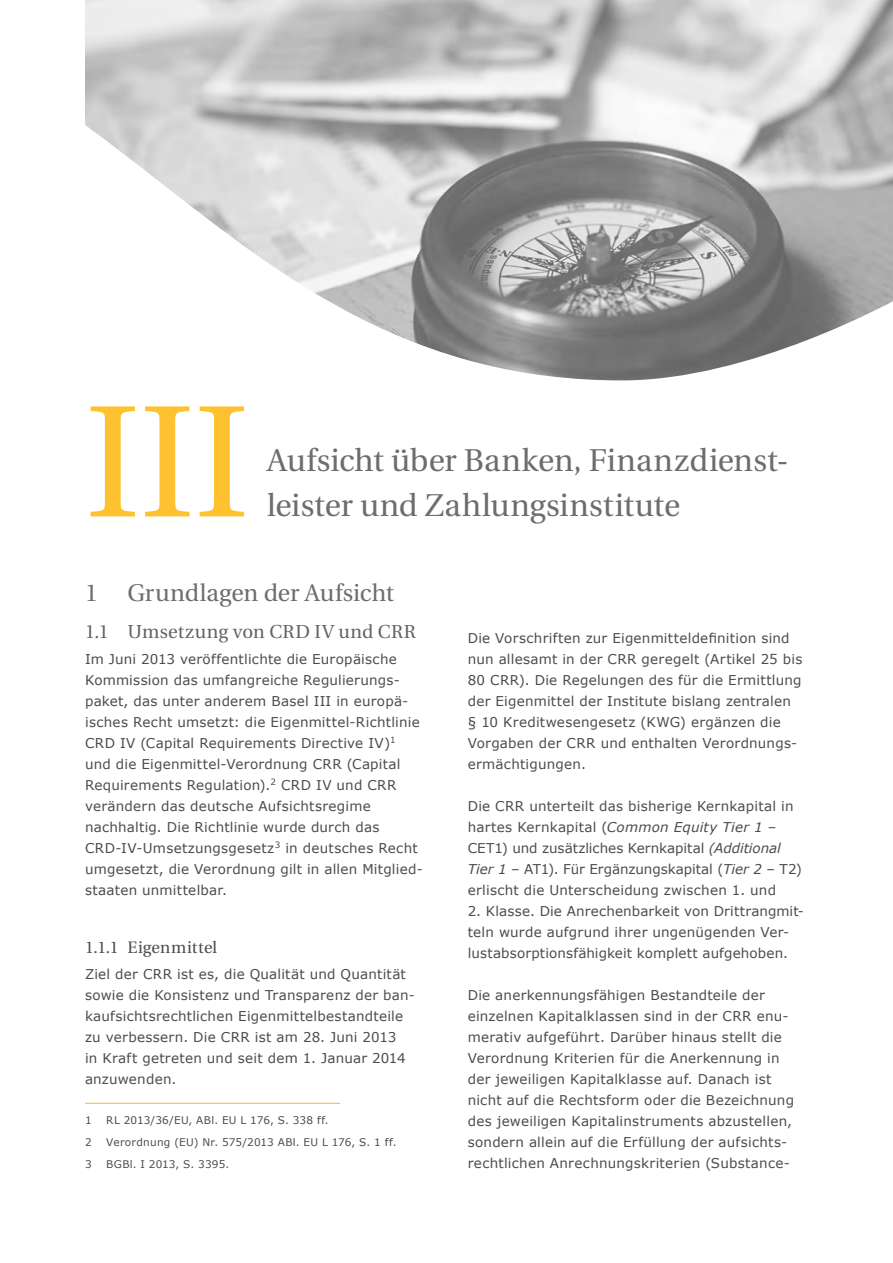
<style>
.page{position:relative;width:893px;height:1263px;background:#fff}
.page>*{position:absolute;margin:0;border:0;box-sizing:border-box;transform-origin:0 0}
.t1{font:159px "Utopia";color:#fec231}
.t2{font:31.5px/45px "Utopia";letter-spacing:-.005em;color:#6c6d70}
.t3{font:24px "Utopia";letter-spacing:-.005em;color:#6c6d70}
.t4{font:18.75px "Utopia";letter-spacing:.015em;color:#636366}
.t5{font:16.5px "Utopia";letter-spacing:.01em;color:#4b4c4d}
.t6{font:13.5px/21px "Verdana";letter-spacing:.015em;color:#4b4c4d}
.t7{font:10.5px "Verdana";letter-spacing:.02em;color:#4b4c4d}
.s1{font-style:italic}
</style>
<div class="page">
<svg style="left:85px;top:0;width:808px;height:381px"></svg>
<hr style="left:85px;top:1103px;width:255px;height:1px;background:#fec231">
<h1 class="t1" style="left:85px;top:375px;width:166px">III</h1>
<h1 class="t2" style="left:267px;top:439px;width:518px">Aufsicht über Banken, Finanzdienst&shy;leister und Zahlungsinstitute</h1>
<p class="t3" style="left:85px;top:579px;width:311px">1 Grundlagen der Aufsicht</p>
<p class="t4" style="left:85px;top:622px;width:332px">1.1 Umsetzung von CRD IV und CRR</p>
<p class="t6" style="left:85px;top:648px;width:339px">Im Juni 2013 veröffentlichte die Europäische Kommission das umfangreiche Regulierungs&shy;paket, das unter anderem Basel III in europä&shy;isches Recht umsetzt: die Eigenmittel-Richtlinie CRD IV (Capital Requirements Directive IV)<sup>1 </sup>und die Eigenmittel-Verordnung CRR (Capital Requirements Regulation).<sup>2</sup> CRD IV und CRR verändern das deutsche Aufsichtsregime nachhaltig. Die Richtlinie wurde durch das CRD-IV-Umsetzungsgesetz<sup>3</sup> in deutsches Recht umgesetzt, die Verordnung gilt in allen Mitglied&shy;staaten unmittelbar.</p>
<p class="t5" style="left:85px;top:939px;width:134px">1.1.1 Eigenmittel</p>
<p class="t6" style="left:85px;top:963px;width:331px">Ziel der CRR ist es, die Qualität und Quantität sowie die Konsistenz und Transparenz der ban&shy;kaufsichtsrechtlichen Eigenmittelbestandteile zu verbessern. Die CRR ist am 28. Juni 2013<br>in Kraft getreten und seit dem 1. Januar 2014 anzuwenden.</p>
<p class="t7" style="left:85px;top:1113px;width:8px">1</p>
<p class="t7" style="left:106px;top:1113px;width:224px">RL 2013/36/EU, ABl. EU L 176, S. 338 ff.</p>
<p class="t7" style="left:85px;top:1135px;width:8px">2</p>
<p class="t7" style="left:106px;top:1135px;width:292px">Verordnung (EU) Nr. 575/2013 ABl. EU L 176, S. 1 ff.</p>
<p class="t7" style="left:85px;top:1157px;width:8px">3</p>
<p class="t7" style="left:106px;top:1157px;width:124px">BGBl. I 2013, S. 3395.</p>
<p class="t6" style="left:468px;top:627px;width:336px">Die Vorschriften zur Eigenmitteldefinition sind nun allesamt in der CRR geregelt (Artikel 25 bis 80 CRR). Die Regelungen des für die Ermittlung der Eigenmittel der Institute bislang zentralen § 10 Kreditwesengesetz (KWG) ergänzen die Vorgaben der CRR und enthalten Verordnungs&shy;ermächtigungen.</p>
<p class="t6" style="left:468px;top:795px;width:327px">Die CRR unterteilt das bisherige Kernkapital in hartes Kernkapital (<span class="s1">Common Equity Tier 1</span> –<br>CET1) und zusätzliches Kernkapital <span class="s1">(Additional</span></p>
<p class="t6" style="left:468px;top:858px;width:336px"><span class="s1">Tier 1</span> – AT1). Für Ergänzungskapital (<span class="s1">Tier 2</span> – T2) erlischt die Unterscheidung zwischen 1. und</p>
<p class="t6" style="left:468px;top:900px;width:338px">2. Klasse. Die Anrechenbarkeit von Drittrangmit&shy;teln wurde aufgrund ihrer ungenügenden Ver&shy;lustabsorptionsfähigkeit komplett aufgehoben.</p>
<p class="t6" style="left:468px;top:984px;width:328px">Die anerkennungsfähigen Bestandteile der einzelnen Kapitalklassen sind in der CRR enu&shy;merativ aufgeführt. Darüber hinaus stellt die Verordnung Kriterien für die Anerkennung in der jeweiligen Kapitalklasse auf. Danach ist nicht auf die Rechtsform oder die Bezeichnung des jeweiligen Kapitalinstruments abzustellen, sondern allein auf die Erfüllung der aufsichts&shy;rechtlichen Anrechnungskriterien (Substance-</p>
</div>
